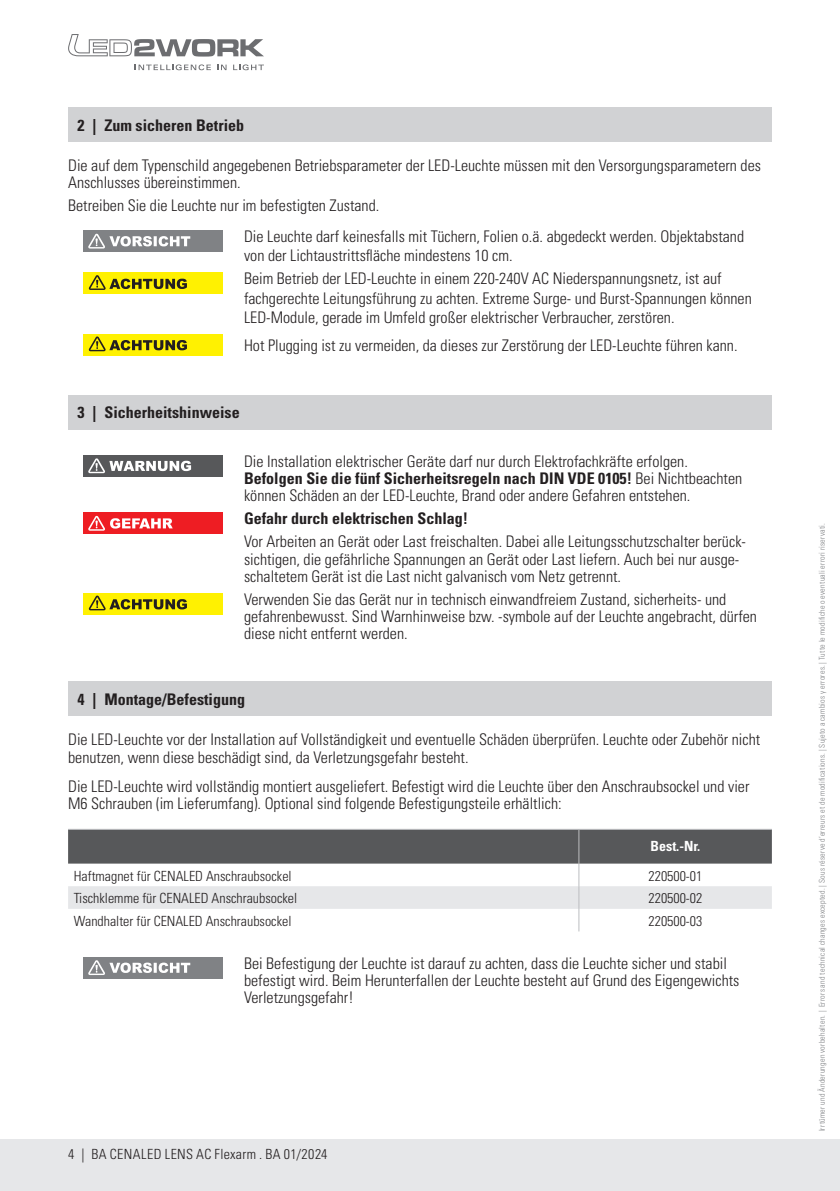
<style>
.page{position:relative;width:840px;height:1191px;background:#fff}
.page>*{position:absolute;margin:0;border:0;box-sizing:border-box;transform-origin:0 0}
.t1{font:300 condensed 16px/17.2px "Univers LT Std";color:#231f20}
.t2{font:700 condensed 16px "Univers LT Std";color:#231f20}
.t3{font:300 condensed 14px "Univers LT Std";color:#231f20}
.t4{font:300 condensed 14px "Univers LT Std";letter-spacing:.03em;color:#231f20}
.t5{font:700 condensed 14px "Univers LT Std";color:#fff}
.t6{font:300 condensed 8px "Univers LT Std";letter-spacing:.025em;color:#808285}
.s1{font-weight:700}
</style>
<div class="page">
<div style="left:0;top:1140px;width:839px;height:51px;background:#e6e7e9"></div>
<svg style="left:68px;top:34px;width:196px;height:23px"></svg>
<svg style="left:134px;top:64px;width:77px;height:6px"></svg>
<svg style="left:217px;top:65px;width:9px;height:5px"></svg>
<svg style="left:233px;top:64px;width:31px;height:6px"></svg>
<div style="left:68px;top:108px;width:703px;height:34px;background:#d1d2d4"></div>
<div style="left:84px;top:231px;width:139px;height:21px;background:#808285"></div>
<svg style="left:88px;top:234px;width:102px;height:14px"></svg>
<div style="left:84px;top:273px;width:139px;height:21px;background:#fff101"></div>
<svg style="left:89px;top:275px;width:98px;height:15px"></svg>
<div style="left:84px;top:334px;width:139px;height:21px;background:#fff101"></div>
<svg style="left:89px;top:336px;width:98px;height:15px"></svg>
<div style="left:68px;top:395px;width:703px;height:34px;background:#d1d2d4"></div>
<div style="left:84px;top:455px;width:139px;height:21px;background:#57585a"></div>
<svg style="left:88px;top:458px;width:103px;height:15px"></svg>
<div style="left:84px;top:513px;width:139px;height:21px;background:#ee1d23"></div>
<svg style="left:88px;top:516px;width:85px;height:15px"></svg>
<div style="left:84px;top:593px;width:139px;height:21px;background:#fff101"></div>
<svg style="left:89px;top:595px;width:98px;height:15px"></svg>
<div style="left:68px;top:682px;width:703px;height:34px;background:#d1d2d4"></div>
<svg style="left:68px;top:829px;width:703px;height:102px"></svg>
<div style="left:84px;top:957px;width:139px;height:21px;background:#808285"></div>
<svg style="left:88px;top:960px;width:102px;height:15px"></svg>
<p class="t2" style="left:77px;top:115px;width:168px">2 | Zum sicheren Betrieb</p>
<p class="t1" style="left:68px;top:157px;width:694px">Die auf dem Typenschild angegebenen Betriebsparameter der LED-Leuchte müssen mit den Versorgungsparametern des<br>Anschlusses übereinstimmen.</p>
<p class="t1" style="left:244px;top:190px;width:501px;line-height:31px;text-indent:-176px">Betreiben Sie die Leuchte nur im befestigten Zustand.<br>Die Leuchte darf keinesfalls mit Tüchern, Folien o.ä. abgedeckt werden. Objektabstand</p>
<p class="t1" style="left:244px;top:244px;width:479px;line-height:23px">von der Lichtaustrittsfläche mindestens 10 cm.<br>Beim Betrieb der LED-Leuchte in einem 220-240V AC Niederspannungsnetz, ist auf</p>
<p class="t1" style="left:244px;top:288px;width:509px;line-height:19.2px">fachgerechte Leitungsführung zu achten. Extreme Surge- und Burst-Spannungen können<br>LED-Module, gerade im Umfeld großer elektrischer Verbraucher, zerstören.</p>
<p class="t1" style="left:244px;top:336px;width:495px">Hot Plugging ist zu vermeiden, da dieses zur Zerstörung der LED-Leuchte führen kann.</p>
<p class="t2" style="left:77px;top:403px;width:164px">3 | Sicherheitshinweise</p>
<p class="t1" style="left:244px;top:452px;width:499px">Die Installation elektrischer Geräte darf nur durch Elektrofachkräfte erfolgen.<br><span class="s1">Befolgen Sie die fünf Sicherheitsregeln nach DIN VDE 0105!</span> Bei Nichtbeachten können Schäden an der LED-Leuchte, Brand oder andere Gefahren entstehen.</p>
<p class="t2" style="left:244px;top:509px;width:225px">Gefahr durch elektrischen Schlag!</p>
<p class="t1" style="left:244px;top:533px;width:503px">Vor Arbeiten an Gerät oder Last freischalten. Dabei alle Leitungsschutzschalter berück&shy;sichtigen, die gefährliche Spannungen an Gerät oder Last liefern. Auch bei nur ausge&shy;schaltetem Gerät ist die Last nicht galvanisch vom Netz getrennt.</p>
<p class="t1" style="left:244px;top:590px;width:514px">Verwenden Sie das Gerät nur in technisch einwandfreiem Zustand, sicherheits- und gefahrenbewusst. Sind Warnhinweise bzw. -symbole auf der Leuchte angebracht, dürfen diese nicht entfernt werden.</p>
<p class="t2" style="left:77px;top:689px;width:169px">4 | Montage/Befestigung</p>
<p class="t1" style="left:68px;top:731px;width:693px">Die LED-Leuchte vor der Installation auf Vollständigkeit und eventuelle Schäden überprüfen. Leuchte oder Zubehör nicht benutzen, wenn diese beschädigt sind, da Verletzungsgefahr besteht.</p>
<p class="t1" style="left:68px;top:777px;width:682px">Die LED-Leuchte wird vollständig montiert ausgeliefert. Befestigt wird die Leuchte über den Anschraubsockel und vier<br>M6 Schrauben (im Lieferumfang). Optional sind folgende Befestigungsteile erhältlich:</p>
<p class="t5" style="left:650px;top:837px;width:51px">Best.-Nr.</p>
<p class="t3" style="left:74px;top:867px;width:219px">Haftmagnet für CENALED Anschraubsockel</p>
<p class="t3" style="left:648px;top:867px;width:55px">220500-01</p>
<p class="t3" style="left:74px;top:889px;width:225px">Tischklemme für CENALED Anschraubsockel</p>
<p class="t3" style="left:648px;top:889px;width:55px">220500-02</p>
<p class="t3" style="left:74px;top:912px;width:219px">Wandhalter für CENALED Anschraubsockel</p>
<p class="t3" style="left:648px;top:912px;width:55px">220500-03</p>
<p class="t1" style="left:244px;top:954px;width:496px">Bei Befestigung der Leuchte ist darauf zu achten, dass die Leuchte sicher und stabil befestigt wird. Beim Herunterfallen der Leuchte besteht auf Grund des Eigengewichts<br>Verletzungsgefahr!</p>
<p class="t4" style="left:68px;top:1145px;width:261px">4 | BA CENALED LENS AC Flexarm . BA 01/2024</p>
<p class="t6" style="left:816px;top:1131px;width:610px;rotate:-90deg">Irrtümer und Änderungen vorbehalten. | Errors and technical changes excepted. | Sous réserve d’erreurs et de modifications. | Sujeto a cambios y errores. | Tutte le modifiche o eventuali errori riservati.</p>
</div>
